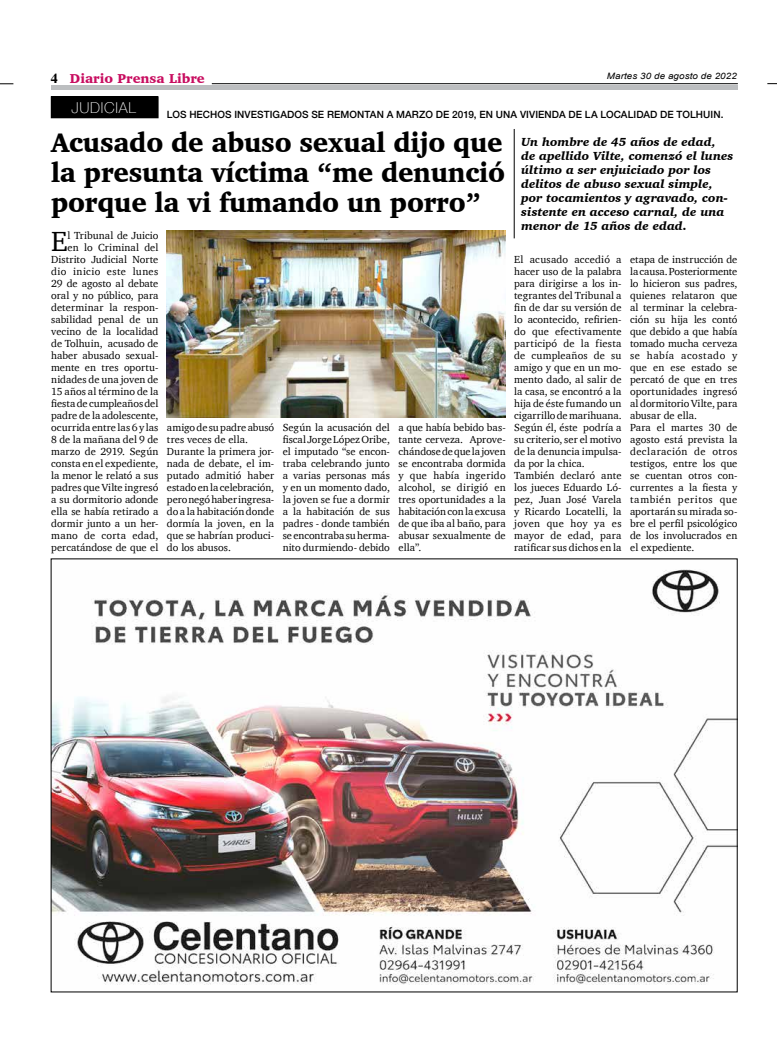
<style>
.page{position:relative;width:777px;height:1063px;background:#fff}
.page>*{position:absolute;margin:0;border:0;box-sizing:border-box;transform-origin:0 0}
.t1{font:28.4px "Charter";color:#000}
.t2{font:900 27.5px/30.4px "Charter";letter-spacing:-.01em;color:#000;text-align:justify;scale:.95 1}
.t3{font:100 15px "Helvetica Neue";letter-spacing:.05em;color:#fff}
.t4{font:900 13.2px "Charter";color:#c80c5f}
.t5{font:italic 900 12px/14px "Charter";letter-spacing:.005em;color:#000}
.t6{font:10.5px/12px "Charter";letter-spacing:.005em;color:#000}
.t7{font:500 10px "Helvetica Neue";letter-spacing:.01em;color:#000}
.t8{font:italic 8.8px "Arial";letter-spacing:.01em;color:#000;scale:1.11 1}
.s1{font-family:"Times";font-weight:700;font-size:14px;color:#000}
</style>
<div class="page">
<hr style="left:212px;top:83px;width:526px;height:1px;background:#000">
<svg style="left:0;top:84px;width:13px;height:1px"></svg>
<div style="left:51px;top:85px;width:686px;height:5px;background:#bcbec0"></div>
<img style="left:53px;top:569px;width:682px;height:416px">
<div style="left:51px;top:97px;width:107px;height:21px;background:#000"></div>
<hr style="left:514px;top:129px;width:1px;height:109px;background:#000">
<img style="left:167px;top:231px;width:339px;height:187px">
<p class="t8" style="left:607px;top:70px;width:118px">Martes 30 de agosto de 2022</p>
<p class="t4" style="left:51px;top:70px;width:155px"><span class="s1">4</span> Diario Prensa Libre</p>
<h3 class="t3" style="left:71px;top:96px;width:66px">JUDICIAL</h3>
<p class="t7" style="left:167px;top:106px;width:558px">LOS HECHOS INVESTIGADOS SE REMONTAN A MARZO DE 2019, EN UNA VIVIENDA DE LA LOCALIDAD DE TOLHUIN.</p>
<h2 class="t2" style="left:51px;top:126px;width:479px">Acusado de abuso sexual dijo que la presunta víctima “me denunció porque la vi fumando un porro”</h2>
<p class="t5" style="left:521px;top:135px;width:214px">Un hombre de 45 años de edad,<br>de apellido Vilte, comenzó el lunes último a ser enjuiciado por los delitos de abuso sexual simple, por tocamientos y agravado, con&shy;sistente en acceso carnal, de una menor de 15 años de edad.</p>
<p class="t6" style="left:514px;top:253px;width:109px">El acusado accedió a hacer uso de la palabra para dirigirse a los in&shy;tegrantes del Tribunal a fin de dar su versión de lo acontecido, refirien&shy;do que efectivamente participó de la fiesta de cumpleaños de su amigo y que en un mo&shy;mento dado, al salir de la casa, se encontró a la hija de éste fumando un cigarrillo de marihuana.<br>Según él, éste podría a su criterio, ser el motivo de la denuncia impulsa&shy;da por la chica.<br>También declaró ante los jueces Eduardo Ló&shy;pez, Juan José Varela y Ricardo Locatelli, la joven que hoy ya es mayor de edad, para ratificar sus dichos en la</p>
<p class="t6" style="left:630px;top:253px;width:109px">etapa de instrucción de la causa. Posteriormente lo hicieron sus padres, quienes relataron que al terminar la celebra&shy;ción su hija les contó que debido a que había tomado mucha cerveza se había acostado y que en ese estado se percató de que en tres oportunidades ingresó al dormitorio Vilte, para abusar de ella.<br>Para el martes 30 de agosto está prevista la declaración de otros testigos, entre los que se cuentan otros con&shy;currentes a la fiesta y también peritos que aportarán su mirada so&shy;bre el perfil psicológico de los involucrados en el expediente.</p>
<p class="t6" style="left:51px;top:229px;width:109px;text-align:right">l Tribunal de Juicio<br>en lo Criminal del<br>Distrito Judicial Norte dio inicio este lunes<br>29 de agosto al debate oral y no público, para determinar la respon&shy;sabilidad penal de un vecino de la localidad de Tolhuin, acusado de haber abusado sexual&shy;mente en tres oportu&shy;nidades de una joven de<br>15 años al término de la fiesta de cumpleaños del padre de la adolescente, ocurrida entre las 6 y las<br>8 de la mañana del 9 de marzo de 2919. Según consta en el expediente, la menor le relató a sus padres que Vilte ingresó a su dormitorio adonde ella se había retirado a dormir junto a un her&shy;mano de corta edad, percatándose de que el</p>
<h1 class="t1" style="left:51px;top:217px;width:18px">E</h1>
<p class="t6" style="left:167px;top:421px;width:109px">amigo de su padre abusó tres veces de ella.<br>Durante la primera jor&shy;nada de debate, el im&shy;putado admitió haber estado en la celebración, pero negó haber ingresa&shy;do a la habitación donde dormía la joven, en la que se habrían produci&shy;do los abusos.</p>
<p class="t6" style="left:283px;top:421px;width:109px;text-align:justify">Según la acusación del fiscal Jorge López Oribe, el imputado “se encon&shy;traba celebrando junto a varias personas más y en un momento dado, la joven se fue a dormir a la habitación de sus padres - donde también se encontraba su herma&shy;nito durmiendo- debido</p>
<p class="t6" style="left:398px;top:421px;width:109px;text-align:justify">a que había bebido bas&shy;tante cerveza. Aprove&shy;chándose de que la joven se encontraba dormida y que había ingerido alcohol, se dirigió en tres oportunidades a la habitación con la excusa de que iba al baño, para abusar sexualmente de ella”.</p>
</div>
